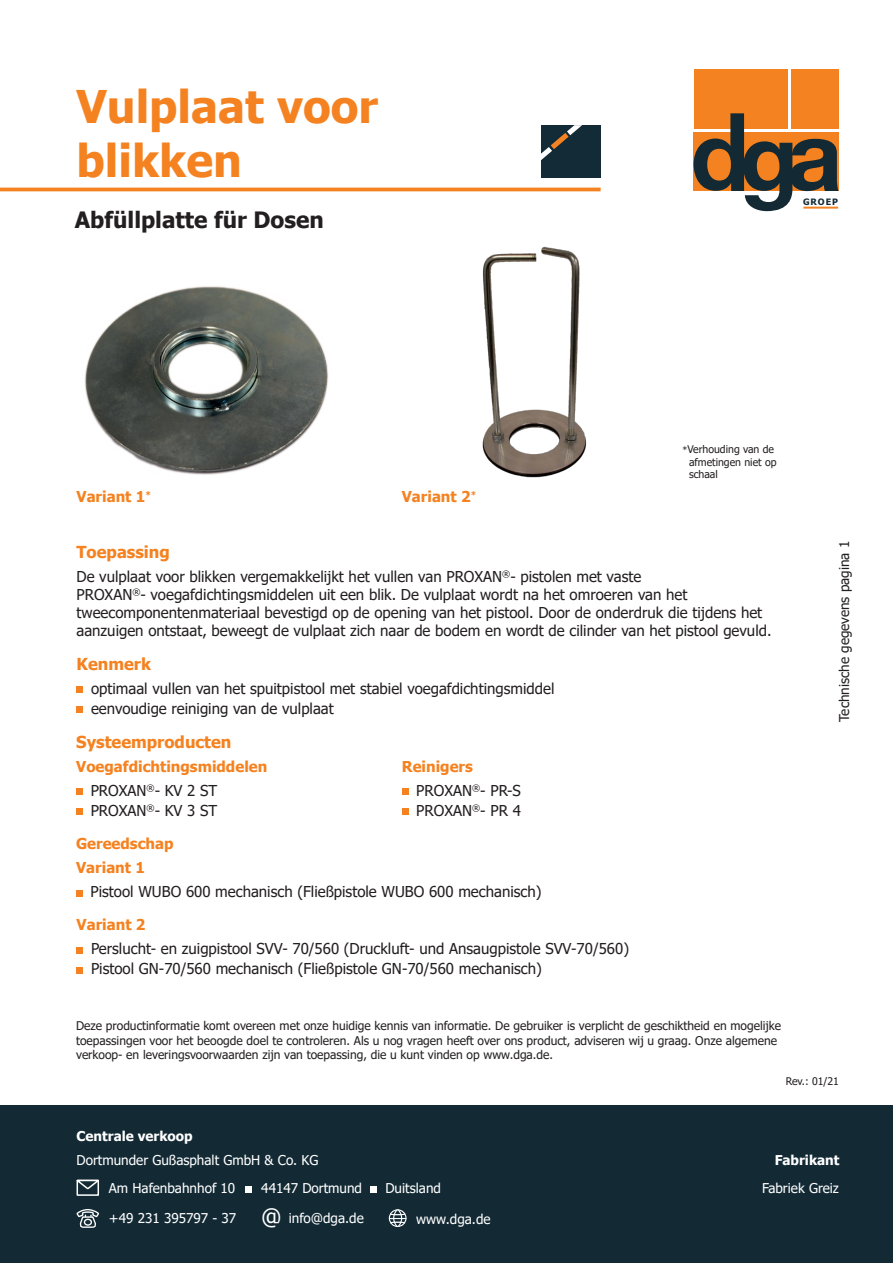
<style>
.page{position:relative;width:893px;height:1263px;background:#fff}
.page>*{position:absolute;margin:0;border:0;box-sizing:border-box;transform-origin:0 0}
.t1{font:700 45px/54px "Tahoma";color:#f58220}
.t2{font:700 22.5px "Tahoma";color:#231f20}
.t3{font:700 16.5px "Tahoma";color:#f58220}
.t4{font:15px/20px "Tahoma";color:#231f20}
.t5{font:700 15px "Tahoma";color:#f58220}
.t6{font:13.5px/28.2px "Tahoma";color:#fff}
.t7{font:13.5px "Tahoma";color:#231f20}
.t8{font:700 13.5px "Tahoma";color:#fff}
.t9{font:12px/14.4px "Tahoma";color:#231f20}
.t10{font:10.5px/12.6px "Tahoma";color:#231f20}
.t11{font:700 8.85px "Tahoma";letter-spacing:.1em;color:#132a35}
.s1{font-size:9px}
.s2{font-size:22.5px}
</style>
<div class="page">
<div style="left:694px;top:69px;width:93px;height:59px;background:#f58220"></div>
<div style="left:791px;top:69px;width:48px;height:59px;background:#f58220"></div>
<svg style="left:694px;top:113px;width:145px;height:98px"></svg>
<hr style="left:0;top:188px;width:601px;height:3px;background:#f58220">
<div style="left:541px;top:125px;width:60px;height:52px;background:#132b36"></div>
<svg style="left:541px;top:125px;width:41px;height:35px"></svg>
<img style="left:85px;top:286px;width:243px;height:189px">
<div style="left:77px;top:686px;width:6px;height:7px;background:#f58220"></div>
<div style="left:77px;top:706px;width:6px;height:7px;background:#f58220"></div>
<div style="left:76px;top:789px;width:7px;height:6px;background:#f58220"></div>
<div style="left:76px;top:809px;width:7px;height:6px;background:#f58220"></div>
<svg style="left:402px;top:789px;width:6px;height:6px"></svg>
<svg style="left:402px;top:809px;width:6px;height:6px"></svg>
<img style="left:482px;top:246px;width:104px;height:232px">
<div style="left:76px;top:890px;width:7px;height:6px;background:#f58220"></div>
<svg style="left:77px;top:947px;width:6px;height:6px"></svg>
<svg style="left:77px;top:967px;width:6px;height:6px"></svg>
<div style="left:0;top:1106px;width:893px;height:157px;background:#132a35"></div>
<svg style="left:77px;top:1180px;width:22px;height:16px"></svg>
<div style="left:245px;top:1186px;width:6px;height:7px;background:#fff"></div>
<svg style="left:77px;top:1209px;width:22px;height:19px"></svg>
<div style="left:371px;top:1186px;width:6px;height:7px;background:#fff"></div>
<div style="left:389px;top:1209px;width:17px;height:18px;border:1px solid #fff;border-radius:50%"></div>
<div style="left:393px;top:1209px;width:9px;height:18px;border:1px solid #fff;border-radius:50%"></div>
<svg style="left:389px;top:1212px;width:17px;height:12px"></svg>
<h1 class="t1" style="left:77px;top:82px;width:303px">Vulplaat voor blikken</h1>
<h2 class="t2" style="left:75px;top:204px;width:250px">Abfüllplatte für Dosen</h2>
<p class="t11" style="left:803px;top:196px;width:36px">GROEP</p>
<p class="t5" style="left:77px;top:486px;width:76px">Variant 1<sup>*</sup></p>
<p class="t5" style="left:402px;top:486px;width:76px">Variant 2<sup>*</sup></p>
<p class="t10" style="left:689px;top:443px;width:89px;text-indent:-7px"><span class="s1">*</span>Verhouding van de afmetingen niet op schaal</p>
<p class="t3" style="left:77px;top:540px;width:95px">Toepassing</p>
<p class="t4" style="left:77px;top:568px;width:697px;line-height:18px">De vulplaat voor blikken vergemakkelijkt het vullen van PROXAN<sup>®</sup>- pistolen met vaste<br>PROXAN<sup>®</sup>- voegafdichtingsmiddelen uit een blik. De vulplaat wordt na het omroeren van het tweecomponentenmateriaal bevestigd op de opening van het pistool. Door de onderdruk die tijdens het aanzuigen ontstaat, beweegt de vulplaat zich naar de bodem en wordt de cilinder van het pistool gevuld.</p>
<p class="t3" style="left:77px;top:652px;width:76px">Kenmerk</p>
<p class="t4" style="left:91px;top:679px;width:465px">optimaal vullen van het spuitpistool met stabiel voegafdichtingsmiddel eenvoudige reiniging van de vulplaat</p>
<p class="t3" style="left:76px;top:730px;width:157px">Systeemproducten</p>
<p class="t4" style="left:91px;top:781px;width:128px">PROXAN<sup>®</sup>- KV 2 ST<br>PROXAN<sup>®</sup>- KV 3 ST</p>
<p class="t5" style="left:76px;top:756px;width:193px">Voegafdichtingsmiddelen</p>
<p class="t5" style="left:402px;top:756px;width:73px">Reinigers</p>
<p class="t4" style="left:416px;top:781px;width:106px">PROXAN<sup>®</sup>- PR-S<br>PROXAN<sup>®</sup>- PR 4</p>
<p class="t5" style="left:76px;top:833px;width:99px">Gereedschap</p>
<p class="t4" style="left:91px;top:883px;width:452px">Pistool WUBO 600 mechanisch (Fließpistole WUBO 600 mechanisch)</p>
<p class="t5" style="left:76px;top:857px;width:70px">Variant 1</p>
<p class="t5" style="left:77px;top:914px;width:70px">Variant 2</p>
<p class="t4" style="left:91px;top:940px;width:539px">Perslucht- en zuigpistool SVV- 70/560 (Druckluft- und Ansaugpistole SVV-70/560)<br>Pistool GN-70/560 mechanisch (Fließpistole GN-70/560 mechanisch)</p>
<p class="t9" style="left:76px;top:1019px;width:706px">Deze productinformatie komt overeen met onze huidige kennis van informatie. De gebruiker is verplicht de geschiktheid en mogelijke toepassingen voor het beoogde doel te controleren. Als u nog vragen heeft over ons product, adviseren wij u graag. Onze algemene verkoop- en leveringsvoorwaarden zijn van toepassing, die u kunt vinden op www.dga.de.</p>
<p class="t7" style="left:835px;top:722px;width:183px;rotate:-90deg">Technische gegevens pagina 1</p>
<p class="t10" style="left:786px;top:1075px;width:55px">Rev.: 01/21</p>
<p class="t8" style="left:77px;top:1127px;width:118px">Centrale verkoop</p>
<p class="t6" style="left:109px;top:1146px;width:211px;text-indent:-32px">Dortmunder Gußasphalt GmbH &amp; Co. KG<br>Am Hafenbahnhof 10</p>
<p class="t6" style="left:261px;top:1175px;width:102px">44147 Dortmund</p>
<p class="t6" style="left:109px;top:1205px;width:256px">+49 231 395797 - 37 <span class="s2">@</span> info@dga.de</p>
<p class="t6" style="left:416px;top:1205px;width:76px">www.dga.de</p>
<p class="t6" style="left:385px;top:1175px;width:57px">Duitsland</p>
<p class="t8" style="left:775px;top:1150px;width:66px">Fabrikant</p>
<p class="t6" style="left:762px;top:1175px;width:78px">Fabriek Greiz</p>
</div>
